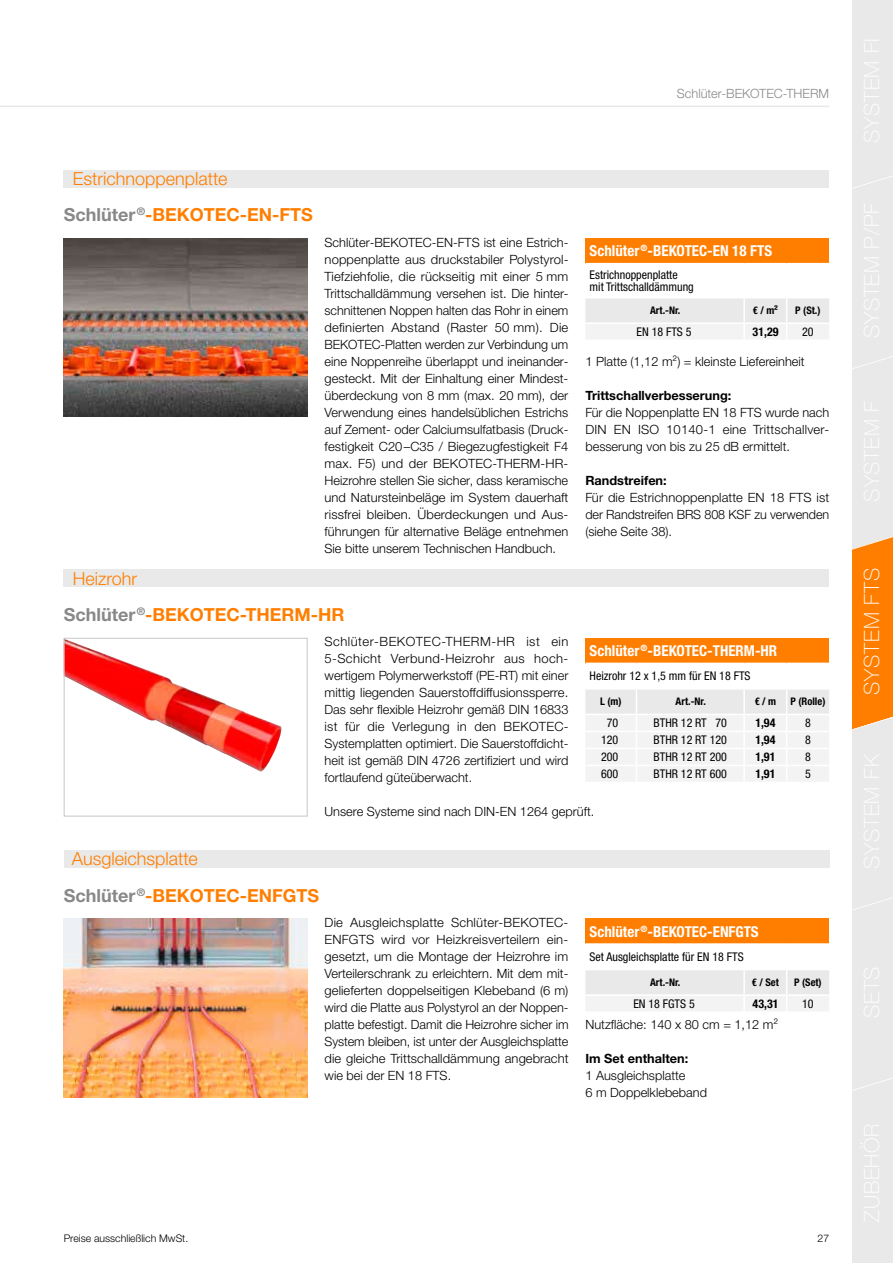
<style>
.page{position:relative;width:893px;height:1263px;background:#fff}
.page>*{position:absolute;margin:0;border:0;box-sizing:border-box;transform-origin:0 0}
.t1{font:100 21px "Helvetica Neue LT Pro";letter-spacing:.04em;color:#fff}
.t2{font:700 18px "Helvetica Neue LTW1 G";color:#ff7e00}
.t3{font:300 18px "Helvetica Neue LTW1 G";color:#ff7e00}
.t4{font:700 condensed 15px "Helvetica Neue LTW1 G";color:#fff}
.t5{font:300 12.75px/17px "Helvetica Neue LTW1 G";color:#000;text-align:justify}
.t6{font:700 12.75px "Helvetica Neue LTW1 G";color:#000}
.t7{font:300 12.75px "Helvetica Neue LTW1 G";color:#898888}
.t8{font:condensed 12px/12.8px "Helvetica Neue LTW1 G";color:#000}
.t9{font:700 condensed 12px "Helvetica Neue LTW1 G";color:#000}
.t10{font:700 condensed 10.5px "Helvetica Neue LTW1 G";color:#000}
.t11{font:300 10.5px "Helvetica Neue LTW1 G";color:#000}
.s1{color:#898888}
</style>
<div class="page">
<hr style="left:0;top:106px;width:829px;height:1px;background:#e9e9e9">
<img style="left:64px;top:238px;width:244px;height:179px">
<div style="left:64px;top:170px;width:765px;height:17px;background:#e9e9e9"></div>
<div style="left:585px;top:238px;width:244px;height:26px;background:#ff7e00"></div>
<hr style="left:585px;top:263px;width:159px;height:1px;background:#fff">
<hr style="left:744px;top:263px;width:43px;height:1px;background:#fff">
<hr style="left:787px;top:263px;width:42px;height:1px;background:#fff">
<svg style="left:585px;top:298px;width:244px;height:41px"></svg>
<svg style="left:852px;top:0;width:41px;height:1263px;background:#ecd9c7"></svg>
<img style="left:66px;top:640px;width:216px;height:132px">
<div style="left:64px;top:638px;width:244px;height:178px;border:1px solid #c8c7c7"></div>
<div style="left:64px;top:570px;width:765px;height:17px;background:#e9e9e9"></div>
<div style="left:585px;top:638px;width:244px;height:25px;background:#ff7e00"></div>
<svg style="left:585px;top:690px;width:244px;height:91px"></svg>
<img style="left:64px;top:918px;width:244px;height:179px">
<div style="left:64px;top:850px;width:765px;height:17px;background:#e9e9e9"></div>
<div style="left:585px;top:918px;width:244px;height:26px;background:#ff7e00"></div>
<hr style="left:585px;top:943px;width:159px;height:2px;background:#fff">
<hr style="left:744px;top:943px;width:43px;height:2px;background:#fff">
<hr style="left:787px;top:943px;width:42px;height:2px;background:#fff">
<svg style="left:585px;top:970px;width:244px;height:41px"></svg>
<p class="t7" style="left:677px;top:86px;width:154px">Schlüter-BEKOTEC-THERM</p>
<h2 class="t3" style="left:73px;top:168px;width:156px">Estrichnoppenplatte</h2>
<h2 class="t2" style="left:64px;top:204px;width:251px"><span class="s1">Schlüter</span> <sup>®</sup>-BEKOTEC-EN-FTS</h2>
<h2 class="t3" style="left:73px;top:567px;width:66px">Heizrohr</h2>
<p class="t5" style="left:325px;top:234px;width:245px">Schlüter-BEKOTEC-EN-FTS ist eine Estrich&shy;noppenplatte aus druckstabiler Polystyrol-Tiefziehfolie, die rückseitig mit einer 5 mm Trittschalldämmung versehen ist. Die hinter&shy;schnittenen Noppen halten das Rohr in einem definierten Abstand (Raster 50 mm). Die BEKOTEC-Platten werden zur Verbindung um eine Noppenreihe überlappt und ineinander&shy;gesteckt. Mit der Einhaltung einer Mindest&shy;überdeckung von 8 mm (max. 20 mm), der Verwendung eines handelsüblichen Estrichs auf Zement- oder Calciumsulfatbasis (Druck&shy;festigkeit C20–C35 / Biegezugfestigkeit F4 max. F5) und der BEKOTEC-THERM-HR-Heizrohre stellen Sie sicher, dass keramische und Natursteinbeläge im System dauerhaft rissfrei bleiben. Überdeckungen und Aus&shy;führungen für alternative Beläge entnehmen Sie bitte unserem Technischen Handbuch.</p>
<h2 class="t2" style="left:64px;top:603px;width:282px"><span class="s1">Schlüter</span> <sup>®</sup>-BEKOTEC-THERM-HR</h2>
<p class="t5" style="left:325px;top:633px;width:245px">Schlüter-BEKOTEC-THERM-HR ist ein 5-Schicht Verbund-Heizrohr aus hoch&shy;wertigem Polymerwerkstoff (PE-RT) mit einer mittig liegenden Sauerstoffdiffusionssperre.<br>Das sehr flexible Heizrohr gemäß DIN 16833 ist für die Verlegung in den BEKOTEC-Systemplatten optimiert. Die Sauerstoffdicht&shy;heit ist gemäß DIN 4726 zertifiziert und wird fortlaufend güteüberwacht.</p>
<p class="t4" style="left:590px;top:242px;width:184px">Schlüter <sup>®</sup>-BEKOTEC-EN 18 FTS</p>
<p class="t8" style="left:590px;top:268px;width:106px">Estrichnoppenplatte mit Trittschalldämmung</p>
<p class="t10" style="left:650px;top:304px;width:32px">Art.-Nr.</p>
<p class="t10" style="left:753px;top:304px;width:27px">€ / m²</p>
<p class="t10" style="left:795px;top:304px;width:27px">P (St.)</p>
<p class="t8" style="left:637px;top:325px;width:57px">EN 18 FTS 5</p>
<p class="t9" style="left:753px;top:325px;width:27px">31,29</p>
<p class="t8" style="left:802px;top:325px;width:13px">20</p>
<p class="t5" style="left:585px;top:353px;width:221px">1 Platte (1,12 m²) = kleinste Liefereinheit</p>
<p class="t6" style="left:585px;top:387px;width:147px">Trittschallverbesserung:</p>
<p class="t5" style="left:585px;top:404px;width:245px">Für die Noppenplatte EN 18 FTS wurde nach DIN EN ISO 10140-1 eine Trittschallver&shy;besserung von bis zu 25 dB ermittelt.</p>
<p class="t6" style="left:585px;top:472px;width:83px">Randstreifen:</p>
<p class="t5" style="left:585px;top:489px;width:245px">Für die Estrichnoppenplatte EN 18 FTS ist der Randstreifen BRS 808 KSF zu verwenden (siehe Seite 38).</p>
<p class="t4" style="left:590px;top:642px;width:189px">Schlüter <sup>®</sup>-BEKOTEC-THERM-HR</p>
<p class="t8" style="left:590px;top:670px;width:162px">Heizrohr 12 x 1,5 mm für EN 18 FTS</p>
<p class="t10" style="left:600px;top:695px;width:23px">L (m)</p>
<p class="t10" style="left:676px;top:695px;width:32px">Art.-Nr.</p>
<p class="t10" style="left:755px;top:695px;width:23px">€ / m</p>
<p class="t10" style="left:790px;top:695px;width:36px">P (Rolle)</p>
<p class="t8" style="left:607px;top:717px;width:13px">70</p>
<p class="t8" style="left:654px;top:717px;width:75px">BTHR 12 RT 70</p>
<p class="t9" style="left:755px;top:716px;width:22px">1,94</p>
<p class="t8" style="left:805px;top:717px;width:7px">8</p>
<p class="t8" style="left:601px;top:734px;width:19px">120</p>
<p class="t8" style="left:654px;top:734px;width:75px">BTHR 12 RT 120</p>
<p class="t9" style="left:755px;top:733px;width:22px">1,94</p>
<p class="t8" style="left:805px;top:734px;width:7px">8</p>
<p class="t8" style="left:601px;top:751px;width:19px">200</p>
<p class="t8" style="left:654px;top:751px;width:75px">BTHR 12 RT 200</p>
<p class="t9" style="left:755px;top:750px;width:22px">1,91</p>
<p class="t8" style="left:805px;top:751px;width:7px">8</p>
<p class="t8" style="left:601px;top:768px;width:19px">600</p>
<p class="t8" style="left:654px;top:768px;width:75px">BTHR 12 RT 600</p>
<p class="t9" style="left:755px;top:767px;width:22px">1,91</p>
<p class="t8" style="left:805px;top:768px;width:7px">5</p>
<h2 class="t3" style="left:72px;top:848px;width:128px">Ausgleichsplatte</h2>
<p class="t5" style="left:325px;top:803px;width:271px">Unsere Systeme sind nach DIN-EN 1264 geprüft.</p>
<h2 class="t2" style="left:64px;top:884px;width:257px"><span class="s1">Schlüter</span> <sup>®</sup>-BEKOTEC-ENFGTS</h2>
<p class="t5" style="left:325px;top:914px;width:245px">Die Ausgleichsplatte Schlüter-BEKOTEC-ENFGTS wird vor Heizkreisverteilern ein&shy;gesetzt, um die Montage der Heizrohre im Verteilerschrank zu erleichtern. Mit dem mit&shy;gelieferten doppelseitigen Klebeband (6 m) wird die Platte aus Polystyrol an der Noppen&shy;platte befestigt. Damit die Heizrohre sicher im System bleiben, ist unter der Ausgleichsplatte die gleiche Trittschalldämmung angebracht wie bei der EN 18 FTS.</p>
<p class="t4" style="left:590px;top:922px;width:171px">Schlüter <sup>®</sup>-BEKOTEC-ENFGTS</p>
<p class="t8" style="left:590px;top:950px;width:156px">Set Ausgleichsplatte für EN 18 FTS</p>
<p class="t10" style="left:650px;top:976px;width:32px">Art.-Nr.</p>
<p class="t10" style="left:752px;top:976px;width:28px">€ / Set</p>
<p class="t10" style="left:794px;top:976px;width:29px">P (Set)</p>
<p class="t8" style="left:633px;top:997px;width:63px">EN 18 FGTS 5</p>
<p class="t9" style="left:753px;top:996px;width:27px">43,31</p>
<p class="t8" style="left:802px;top:997px;width:13px">10</p>
<p class="t5" style="left:585px;top:1016px;width:194px">Nutzfläche: 140 x 80 cm = 1,12 m²</p>
<p class="t6" style="left:585px;top:1051px;width:104px">Im Set enthalten:</p>
<p class="t5" style="left:585px;top:1067px;width:123px">1 Ausgleichsplatte<br>6 m Doppelklebeband</p>
<h1 class="t1" style="left:860px;top:695px;width:128px;rotate:-90deg">SYSTEM FTS</h1>
<p class="t11" style="left:64px;top:1231px;width:126px">Preise ausschließlich MwSt.</p>
<p class="t11" style="left:817px;top:1231px;width:13px">27</p>
</div>
